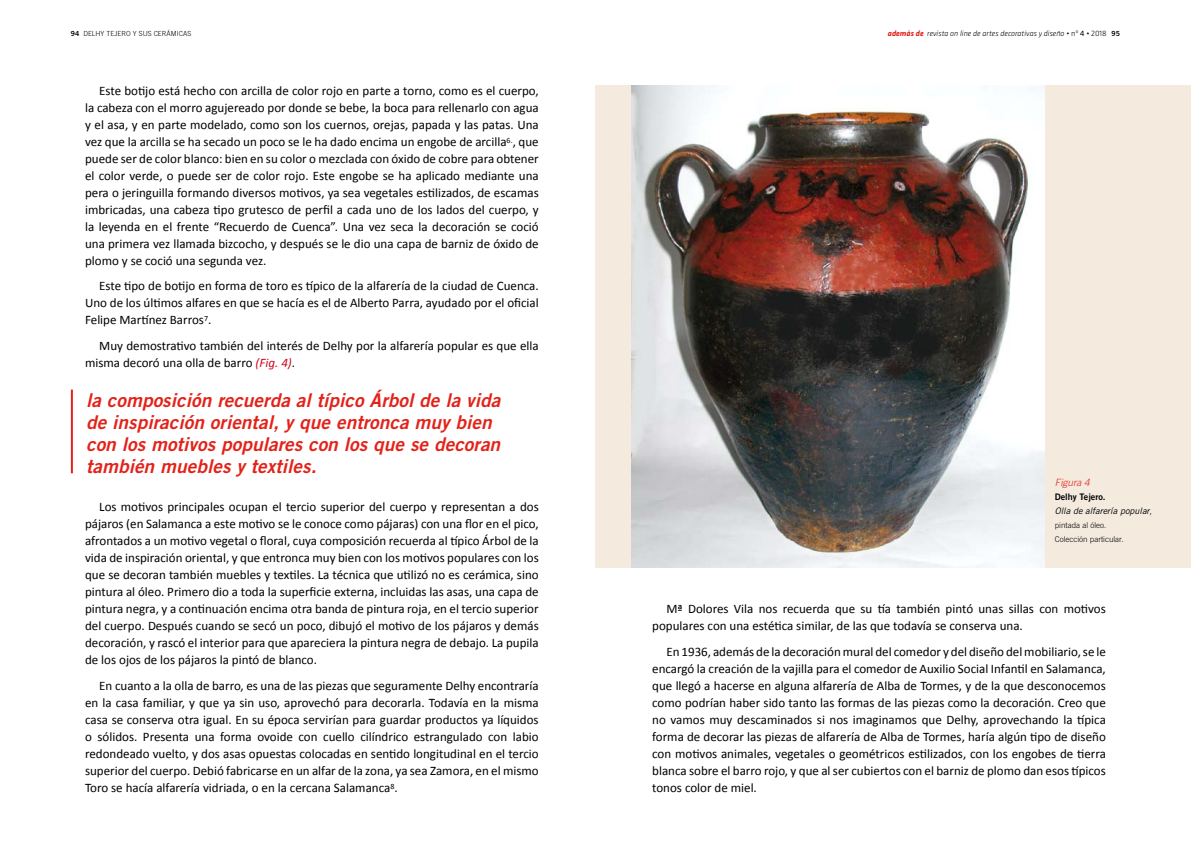
<style>
.page{position:relative;width:1191px;height:842px;background:#fff}
.page>*{position:absolute;margin:0;border:0;box-sizing:border-box;transform-origin:0 0}
.t1{font:italic 19px/22px "Trade Gothic LT Bold Two";letter-spacing:.005em;color:#e32219}
.t2{font:13px/17px "Calibri";color:#000;text-align:justify}
.t3{font:italic 300 10px "Trade Gothic LT";color:#e32219}
.t4{font:italic 9px "Trade Gothic LT";color:#000}
.t5{font:9px "Trade Gothic LT Bold Two";color:#000}
.t6{font:italic 300 8px "Klavika";color:#000}
.t7{font:300 8px/14px "Trade Gothic LT";color:#000}
.t8{font:300 7px "Trade Gothic LT";letter-spacing:.005em;color:#000}
.s1{font-family:"Trade Gothic LT Bold Two";font-weight:400}
.s2{font-weight:700;color:#e32219}
.s3{font-style:normal}
.s4{font-weight:400;font-style:normal}
.s5{font-family:"Trade Gothic LT Bold Two";font-weight:400;font-style:normal;font-size:7px}
.s6{font-style:italic;color:#cd071e}
.s7{font-weight:300;font-style:normal}
</style>
<div class="page">
<div style="left:595px;top:85px;width:596px;height:483px;background:#f4eade"></div>
<img style="left:631px;top:85px;width:413px;height:483px">
<hr style="left:71px;top:390px;width:2px;height:83px;background:#e32219">
<p class="t8" style="left:71px;top:29px;width:122px"><span class="s1">94</span> DELHY TEJERO Y SUS CERÁMICAS</p>
<p class="t6" style="left:887px;top:29px;width:234px"><span class="s2">además de</span> revista on line de artes decorativas y diseño <span class="s3">• nº</span> <span class="s4">4</span> <span class="s3">• 2018</span> <span class="s5">95</span></p>
<p class="t2" style="left:85px;top:81px;width:455px;text-indent:14px">Este botijo está hecho con arcilla de color rojo en parte a torno, como es el cuerpo, la cabeza con el morro agujereado por donde se bebe, la boca para rellenarlo con agua y el asa, y en parte modelado, como son los cuernos, orejas, papada y las patas. Una vez que la arcilla se ha secado un poco se le ha dado encima un engobe de arcilla<sup>6.</sup>, que puede ser de color blanco: bien en su color o mezclada con óxido de cobre para obtener el color verde, o puede ser de color rojo. Este engobe se ha aplicado mediante una pera o jeringuilla formando diversos motivos, ya sea vegetales estilizados, de escamas imbricadas, una cabeza tipo grutesco de perfil a cada uno de los lados del cuerpo, y la leyenda en el frente “Recuerdo de Cuenca”. Una vez seca la decoración se coció una primera vez llamada bizcocho, y después se le dio una capa de barniz de óxido de plomo y se coció una segunda vez.</p>
<p class="t2" style="left:85px;top:277px;width:455px;text-indent:14px">Este tipo de botijo en forma de toro es típico de la alfarería de la ciudad de Cuenca.<br>Uno de los últimos alfares en que se hacía es el de Alberto Parra, ayudado por el oficial Felipe Martínez Barros<sup>7</sup>.</p>
<p class="t2" style="left:85px;top:336px;width:455px;text-indent:14px">Muy demostrativo también del interés de Delhy por la alfarería popular es que ella misma decoró una olla de barro <span class="s6">(Fig. 4)</span>.</p>
<h1 class="t1" style="left:86px;top:388px;width:416px">la composición recuerda al típico Árbol de la vida de inspiración oriental, y que entronca muy bien con los motivos populares con los que se decoran también muebles y textiles.</h1>
<p class="t2" style="left:85px;top:498px;width:455px;text-indent:14px">Los motivos principales ocupan el tercio superior del cuerpo y representan a dos pájaros (en Salamanca a este motivo se le conoce como pájaras) con una flor en el pico, afrontados a un motivo vegetal o floral, cuya composición recuerda al típico Árbol de la vida de inspiración oriental, y que entronca muy bien con los motivos populares con los que se decoran también muebles y textiles. La técnica que utilizó no es cerámica, sino pintura al óleo. Primero dio a toda la superficie externa, incluidas las asas, una capa de pintura negra, y a continuación encima otra banda de pintura roja, en el tercio superior del cuerpo. Después cuando se secó un poco, dibujó el motivo de los pájaros y demás decoración, y rascó el interior para que apareciera la pintura negra de debajo. La pupila de los ojos de los pájaros la pintó de blanco.</p>
<p class="t2" style="left:85px;top:676px;width:455px;text-indent:14px">En cuanto a la olla de barro, es una de las piezas que seguramente Delhy encontraría en la casa familiar, y que ya sin uso, aprovechó para decorarla. Todavía en la misma casa se conserva otra igual. En su época servirían para guardar productos ya líquidos o sólidos. Presenta una forma ovoide con cuello cilíndrico estrangulado con labio redondeado vuelto, y dos asas opuestas colocadas en sentido longitudinal en el tercio superior del cuerpo. Debió fabricarse en un alfar de la zona, ya sea Zamora, en el mismo Toro se hacía alfarería vidriada, o en la cercana Salamanca<sup>8</sup>.</p>
<p class="t3" style="left:1054px;top:476px;width:37px">Figura 4</p>
<p class="t5" style="left:1054px;top:491px;width:52px">Delhy Tejero.</p>
<p class="t4" style="left:1054px;top:505px;width:99px">Olla de alfarería popular<span class="s7">,</span></p>
<p class="t7" style="left:1054px;top:518px;width:70px">pintada al óleo.<br>Colección particular.</p>
<p class="t2" style="left:652px;top:600px;width:455px;text-indent:14px">Mª Dolores Vila nos recuerda que su tía también pintó unas sillas con motivos populares con una estética similar, de las que todavía se conserva una.</p>
<p class="t2" style="left:652px;top:642px;width:455px;text-indent:14px">En 1936, además de la decoración mural del comedor y del diseño del mobiliario, se le encargó la creación de la vajilla para el comedor de Auxilio Social Infantil en Salamanca, que llegó a hacerse en alguna alfarería de Alba de Tormes, y de la que desconocemos como podrían haber sido tanto las formas de las piezas como la decoración. Creo que no vamos muy descaminados si nos imaginamos que Delhy, aprovechando la típica forma de decorar las piezas de alfarería de Alba de Tormes, haría algún tipo de diseño con motivos animales, vegetales o geométricos estilizados, con los engobes de tierra blanca sobre el barro rojo, y que al ser cubiertos con el barniz de plomo dan esos típicos tonos color de miel.</p>
</div>
